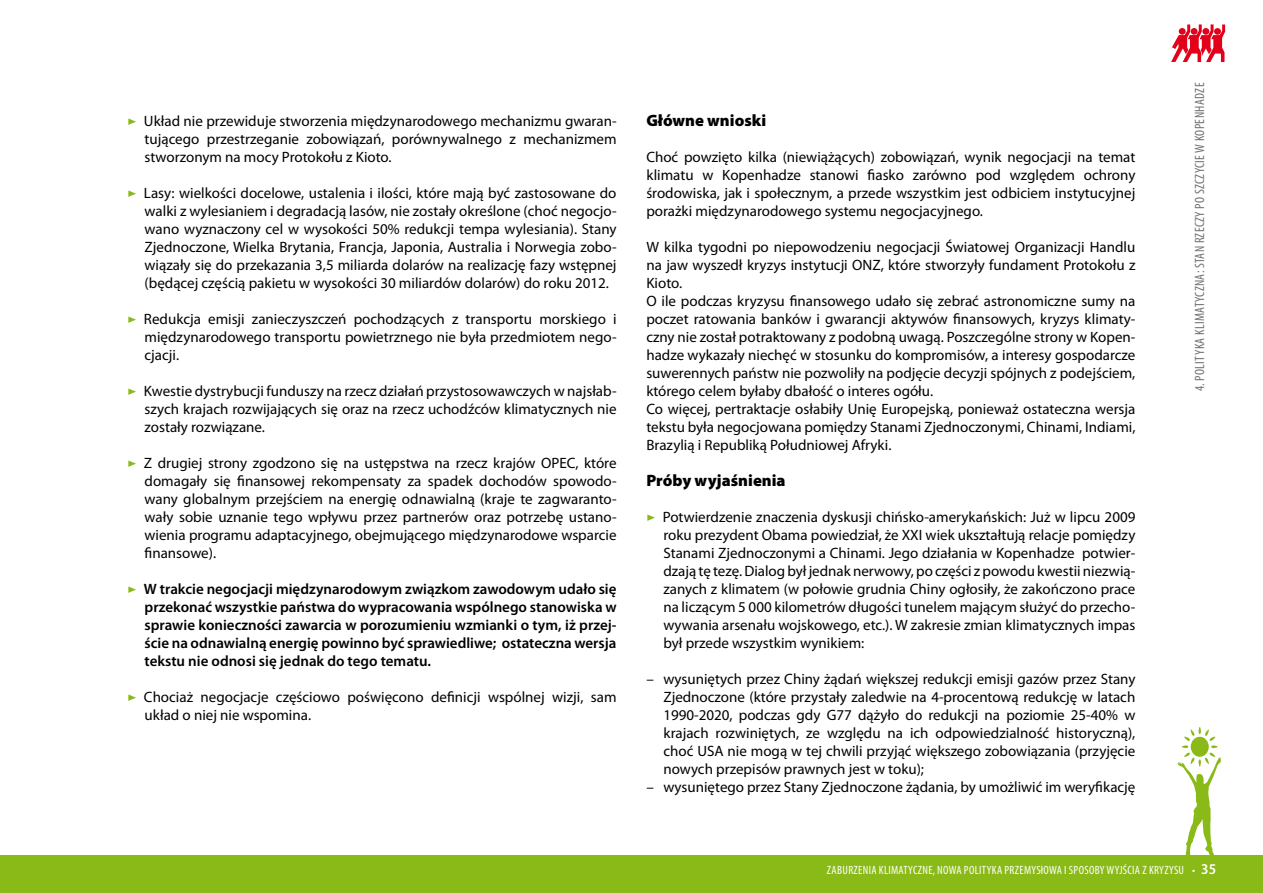
<style>
.page{position:relative;width:1263px;height:893px;background:#fff}
.page>*{position:absolute;margin:0;border:0;box-sizing:border-box;transform-origin:0 0}
.t1{font:900 16.5px "Myriad Pro";color:#000}
.t2{font:15px/18px "Myriad Pro";color:#000;text-align:justify}
.t3{font:600 15px/18px "Myriad Pro";color:#000;text-align:justify}
.t4{font:condensed 13.5px "Myriad Pro";letter-spacing:.025em;color:#707172}
.t5{font:condensed 12px "Myriad Pro";letter-spacing:.025em;color:#fff}
.s1{font-family:"The Sans Bold Caps";color:#89ba17}
.s2{font-family:"The Sans Bold Caps";font-weight:400;color:#89ba17}
.s3{font-weight:600;font-stretch:semi-condensed;font-size:15px}
</style>
<div class="page">
<svg style="left:1171px;top:24px;width:54px;height:38px"></svg>
<svg style="left:1177px;top:727px;width:44px;height:129px"></svg>
<div style="left:0;top:856px;width:1263px;height:37px;background:#89ba17"></div>
<p class="t2" style="left:145px;top:112px;width:473px;text-indent:-17px"><span class="s1">&gt;</span> Układ nie przewiduje stworzenia międzynarodowego mechanizmu gwaran&shy;tującego przestrzeganie zobowiązań, porównywalnego z mechanizmem stworzonym na mocy Protokołu z Kioto.</p>
<p class="t2" style="left:145px;top:184px;width:473px;text-indent:-17px"><span class="s1">&gt;</span> Lasy: wielkości docelowe, ustalenia i ilości, które mają być zastosowane do walki z wylesianiem i degradacją lasów, nie zostały określone (choć negocjo&shy;wano wyznaczony cel w wysokości 50% redukcji tempa wylesiania). Stany Zjednoczone, Wielka Brytania, Francja, Japonia, Australia i Norwegia zobo&shy;wiązały się do przekazania 3,5 miliarda dolarów na realizację fazy wstępnej (będącej częścią pakietu w wysokości 30 miliardów dolarów) do roku 2012.</p>
<p class="t2" style="left:145px;top:310px;width:473px;text-indent:-17px"><span class="s1">&gt;</span> Redukcja emisji zanieczyszczeń pochodzących z transportu morskiego i międzynarodowego transportu powietrznego nie była przedmiotem nego&shy;cjacji.</p>
<p class="t2" style="left:145px;top:382px;width:473px;text-indent:-17px"><span class="s1">&gt;</span> Kwestie dystrybucji funduszy na rzecz działań przystosowawczych w najsłab&shy;szych krajach rozwijających się oraz na rzecz uchodźców klimatycznych nie zostały rozwiązane.</p>
<p class="t2" style="left:145px;top:454px;width:473px;text-indent:-17px"><span class="s1">&gt;</span> Z drugiej strony zgodzono się na ustępstwa na rzecz krajów OPEC, które domagały się finansowej rekompensaty za spadek dochodów spowodo&shy;wany globalnym przejściem na energię odnawialną (kraje te zagwaranto&shy;wały sobie uznanie tego wpływu przez partnerów oraz potrzebę ustano&shy;wienia programu adaptacyjnego, obejmującego międzynarodowe wsparcie finansowe).</p>
<p class="t3" style="left:145px;top:580px;width:474px;text-indent:-17px"><span class="s2">&gt;</span> W trakcie negocjacji międzynarodowym związkom zawodowym udało się przekonać wszystkie państwa do wypracowania wspólnego stanowiska w sprawie konieczności zawarcia w porozumieniu wzmianki o tym, iż przej&shy;ście na odnawialną energię powinno być sprawiedliwe; ostateczna wersja tekstu nie odnosi się jednak do tego tematu.</p>
<p class="t2" style="left:145px;top:688px;width:473px;text-indent:-17px"><span class="s1">&gt;</span> Chociaż negocjacje częściowo poświęcono definicji wspólnej wizji, sam układ o niej nie wspomina.</p>
<p class="t1" style="left:646px;top:111px;width:121px">Główne wnioski</p>
<p class="t2" style="left:646px;top:148px;width:490px">Choć powzięto kilka (niewiążących) zobowiązań, wynik negocjacji na temat klimatu w Kopenhadze stanowi fiasko zarówno pod względem ochrony środowiska, jak i społecznym, a przede wszystkim jest odbiciem instytucyjnej porażki międzynarodowego systemu negocjacyjnego.</p>
<p class="t2" style="left:646px;top:238px;width:491px;text-align:left">W kilka tygodni po niepowodzeniu negocjacji Światowej Organizacji Handlu na jaw wyszedł kryzys instytucji ONZ, które stworzyły fundament Protokołu z Kioto.<br>O ile podczas kryzysu finansowego udało się zebrać astronomiczne sumy na poczet ratowania banków i gwarancji aktywów finansowych, kryzys klimaty&shy;czny nie został potraktowany z podobną uwagą. Poszczególne strony w Kopen&shy;hadze wykazały niechęć w stosunku do kompromisów, a interesy gospodarcze suwerennych państw nie pozwoliły na podjęcie decyzji spójnych z podejściem, którego celem byłaby dbałość o interes ogółu.<br>Co więcej, pertraktacje osłabiły Unię Europejską, ponieważ ostateczna wersja tekstu była negocjowana pomiędzy Stanami Zjednoczonymi, Chinami, Indiami, Brazylią i Republiką Południowej Afryki.</p>
<p class="t1" style="left:646px;top:471px;width:141px">Próby wyjaśnienia</p>
<p class="t2" style="left:663px;top:508px;width:474px;text-indent:-17px"><span class="s1">&gt;</span> Potwierdzenie znaczenia dyskusji chińsko-amerykańskich: Już w lipcu 2009 roku prezydent Obama powiedział, że XXI wiek ukształtują relacje pomiędzy Stanami Zjednoczonymi a Chinami. Jego działania w Kopenhadze potwier&shy;dzają tę tezę. Dialog był jednak nerwowy, po części z powodu kwestii niezwią&shy;zanych z klimatem (w połowie grudnia Chiny ogłosiły, że zakończono prace na liczącym 5 000 kilometrów długości tunelem mającym służyć do przecho&shy;wywania arsenału wojskowego, etc.). W zakresie zmian klimatycznych impas był przede wszystkim wynikiem:</p>
<p class="t2" style="left:663px;top:670px;width:474px;text-indent:-17px">– wysuniętych przez Chiny żądań większej redukcji emisji gazów przez Stany Zjednoczone (które przystały zaledwie na 4-procentową redukcję w latach 1990-2020, podczas gdy G77 dążyło do redukcji na poziomie 25-40% w krajach rozwiniętych, ze względu na ich odpowiedzialność historyczną), choć USA nie mogą w tej chwili przyjąć większego zobowiązania (przyjęcie nowych przepisów prawnych jest w toku);</p>
<p class="t2" style="left:646px;top:778px;width:490px">– wysuniętego przez Stany Zjednoczone żądania, by umożliwić im weryfikację</p>
<p class="t4" style="left:1192px;top:391px;width:310px;rotate:-90deg">4. POLITYKA KLIMATYCZNA: STAN RZECZY PO SZCZYCIE W KOPENHADZE</p>
<p class="t5" style="left:827px;top:864px;width:391px">ZABURZENIA KLIMATYCZNE, NOWA POLITYKA PRZEMYSŁOWA I SPOSOBY WYJŚCIA Z KRYZYSU • <span class="s3">35</span></p>
</div>
